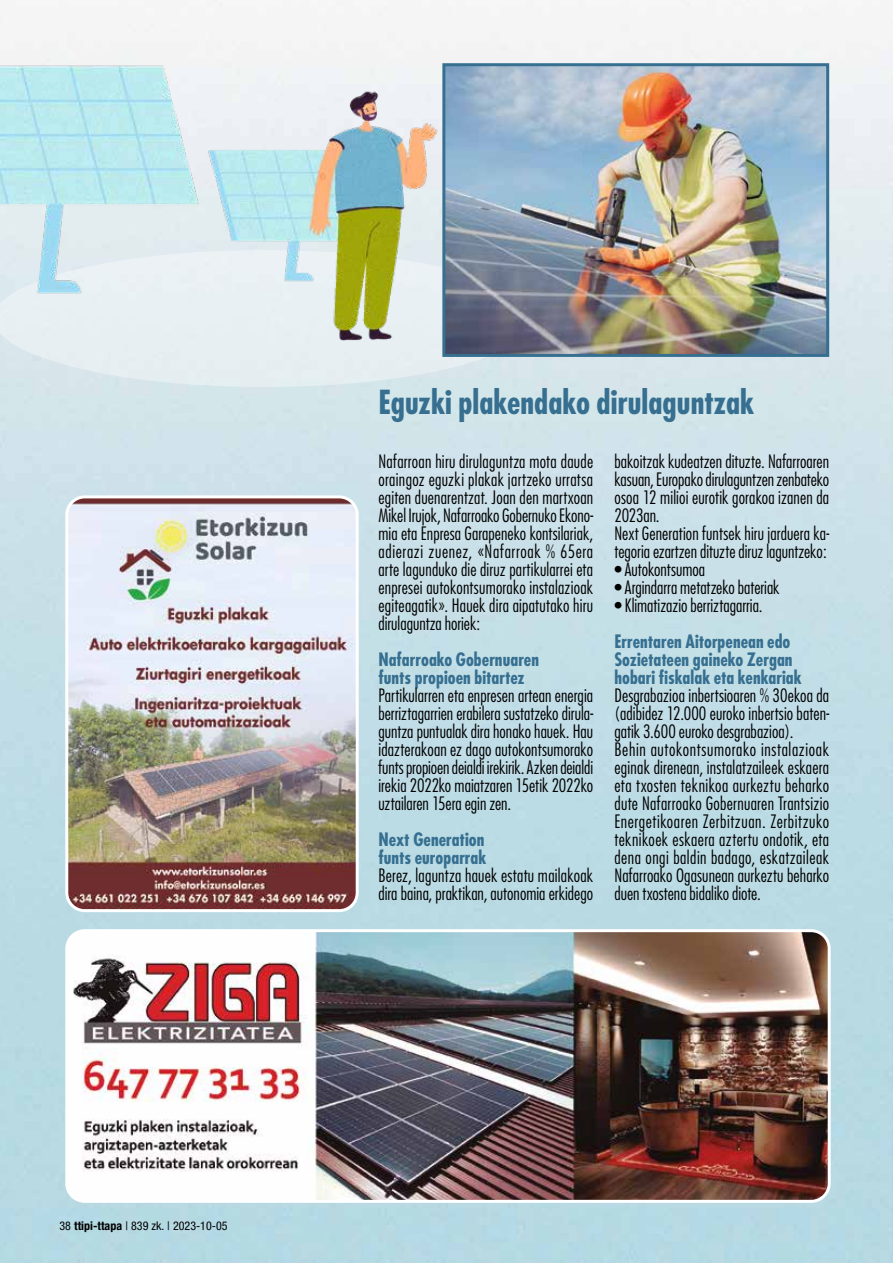
<style>
.page{position:relative;width:893px;height:1263px;background:#fff}
.page>*{position:absolute;margin:0;border:0;box-sizing:border-box;transform-origin:0 0}
.t1{font:700 condensed 32.25px "Futura";letter-spacing:.005em;color:#366f90}
.t2{font:300 condensed 18px/18px "Futura";letter-spacing:.01em;color:#000}
.t3{font:700 condensed 18px/18px "Futura";color:#366f90}
.t4{font:condensed 12px "Helvetica Neue";color:#000}
.s1{font-weight:700}
</style>
<div class="page">
<svg style="left:0;top:357px;width:534px;height:30px;background:#dde9ed"></svg>
<img style="left:0;top:13px;width:486px;height:352px">
<img style="left:446px;top:67px;width:379px;height:286px">
<div style="left:442px;top:63px;width:387px;height:294px;border:3px solid #366f90"></div>
<img style="left:67px;top:497px;width:290px;height:413px">
<div style="left:65px;top:495px;width:294px;height:417px;border:3px solid #fff;border-radius:18px"></div>
<img style="left:67px;top:931px;width:762px;height:270px">
<div style="left:65px;top:929px;width:766px;height:274px;border:3px solid #fff;border-radius:18px"></div>
<p class="t4" style="left:60px;top:1219px;width:170px">38 <span class="s1">ttipi-ttapa</span> | 839 zk. | 2023-10-05</p>
<h1 class="t1" style="left:378px;top:381px;width:377px">Eguzki plakendako dirulaguntzak</h1>
<p class="t2" style="left:378px;top:452px;width:216px;text-align:justify">Nafarroan hiru dirulaguntza mota daude oraingoz eguzki plakak jartzeko urratsa egiten duenarentzat. Joan den martxoan Mikel Irujok, Nafarroako Gobernuko Ekono&shy;mia eta Enpresa Garapeneko kontsilariak, adierazi zuenez, «Nafarroak % 65era arte lagunduko die diruz partikularrei eta enpresei autokontsumorako instalazioak egiteagatik». Hauek dira aipatutako hiru dirulaguntza horiek:</p>
<p class="t3" style="left:378px;top:650px;width:162px">Nafarroako Gobernuaren funts propioen bitartez</p>
<p class="t2" style="left:378px;top:686px;width:216px;text-align:justify">Partikularren eta enpresen artean energia berriztagarrien erabilera sustatzeko dirula&shy;guntza puntualak dira honako hauek. Hau idazterakoan ez dago autokontsumorako funts propioen deialdi irekirik. Azken deialdi irekia 2022ko maiatzaren 15etik 2022ko uztailaren 15era egin zen.</p>
<p class="t3" style="left:378px;top:830px;width:110px">Next Generation funts europarrak</p>
<p class="t2" style="left:378px;top:866px;width:216px">Berez, laguntza hauek estatu mailakoak dira baina, praktikan, autonomia erkidego</p>
<p class="t2" style="left:614px;top:452px;width:216px">bakoitzak kudeatzen dituzte. Nafarroaren kasuan, Europako dirulaguntzen zenbateko osoa 12 milioi eurotik gorakoa izanen da 2023an.<br>Next Generation funtsek hiru jarduera ka&shy;tegoria ezartzen dituzte diruz laguntzeko:</p>
<p class="t2" style="left:614px;top:560px;width:92px">• Autokontsumoa</p>
<p class="t2" style="left:614px;top:578px;width:167px">• Argindarra metatzeko bateriak</p>
<p class="t2" style="left:614px;top:596px;width:150px">• Klimatizazio berriztagarria.</p>
<p class="t3" style="left:614px;top:632px;width:189px">Errentaren Aitorpenean edo<br>Sozietateen gaineko Zergan hobari fiskalak eta kenkariak</p>
<p class="t2" style="left:614px;top:686px;width:216px">Desgrabazioa inbertsioaren % 30ekoa da (adibidez 12.000 euroko inbertsio baten&shy;gatik 3.600 euroko desgrabazioa).<br>Behin autokontsumorako instalazioak eginak direnean, instalatzaileek eskaera eta txosten teknikoa aurkeztu beharko dute Nafarroako Gobernuaren Trantsizio Energetikoaren Zerbitzuan. Zerbitzuko teknikoek eskaera aztertu ondotik, eta dena ongi baldin badago, eskatzaileak Nafarroako Ogasunean aurkeztu beharko duen txostena bidaliko diote.</p>
</div>
